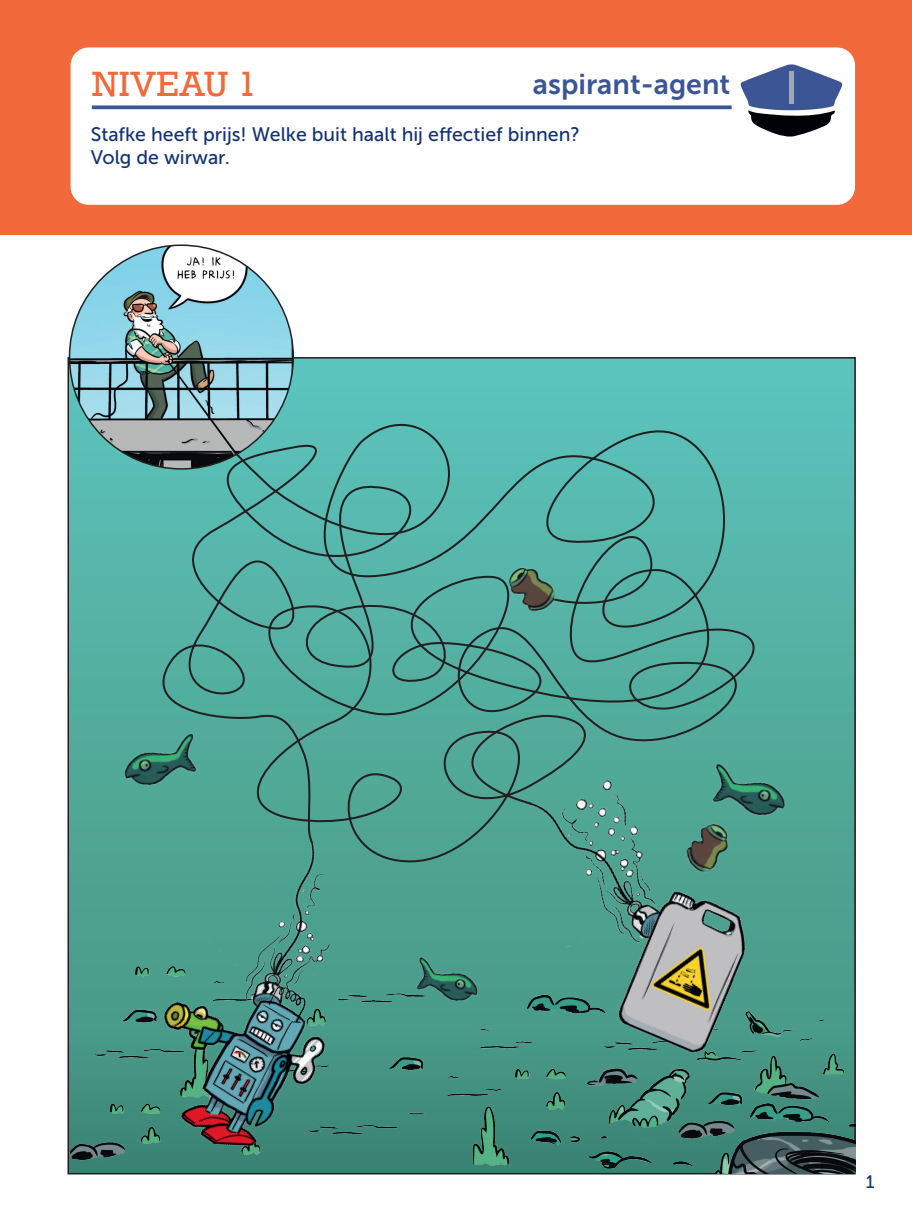
<style>
.page{position:relative;width:912px;height:1231px;background:#fff}
.page>*{position:absolute;margin:0;border:0;box-sizing:border-box;transform-origin:0 0}
.t1{font:33px "Rockwell Nova";color:#f2693b}
.t2{font:28.5px "Museo Sans 700";color:#3c5695}
.t3{font:19.5px/23.4px "Museo Sans 500";color:#123275}
.t4{font:18px "Museo Sans 500";color:#123275}
</style>
<div class="page">
<div style="left:68px;top:358px;width:786px;height:815px;background:linear-gradient(to bottom,#5ec6bd,#418b76)"></div>
<img style="left:71px;top:915px;width:783px;height:258px">
<img style="left:69px;top:245px;width:224px;height:224px;border-radius:109px">
<div style="left:518px;top:863px;width:154px;height:109px;background:#4ca18e"></div>
<div style="left:187px;top:847px;width:198px;height:185px;background:#4da28f"></div>
<img style="left:597px;top:878px;width:170px;height:190px">
<img style="left:107px;top:924px;width:253px;height:251px">
<svg style="left:218px;top:393px;width:550px;height:470px;background:#5bb6ad"></svg>
<svg style="left:128px;top:438px;width:664px;height:409px;background:#52a99c"></svg>
<img style="left:700px;top:757px;width:115px;height:80px">
<img style="left:405px;top:952px;width:98px;height:67px">
<img style="left:93px;top:727px;width:115px;height:80px">
<img style="left:672px;top:810px;width:66px;height:70px">
<img style="left:497px;top:561px;width:63px;height:58px">
<div style="left:0;top:0;width:911px;height:235px;background:#f2693b"></div>
<div style="left:71px;top:47px;width:783px;height:158px;background:#fff;border-radius:18px"></div>
<svg style="left:92px;top:105px;width:639px;height:4px;background:#5269a1"></svg>
<svg style="left:740px;top:64px;width:102px;height:73px"></svg>
<div style="left:788px;top:71px;width:5px;height:32px;background:#a2a7ac"></div>
<h1 class="t1" style="left:92px;top:63px;width:166px">NIVEAU 1</h1>
<h2 class="t2" style="left:533px;top:69px;width:199px">aspirant-agent</h2>
<p class="t3" style="left:91px;top:122px;width:490px">Stafke heeft prijs! Welke buit haalt hij effectief binnen?<br>Volg de wirwar.</p>
<p class="t4" style="left:865px;top:1172px;width:10px">1</p>
</div>
